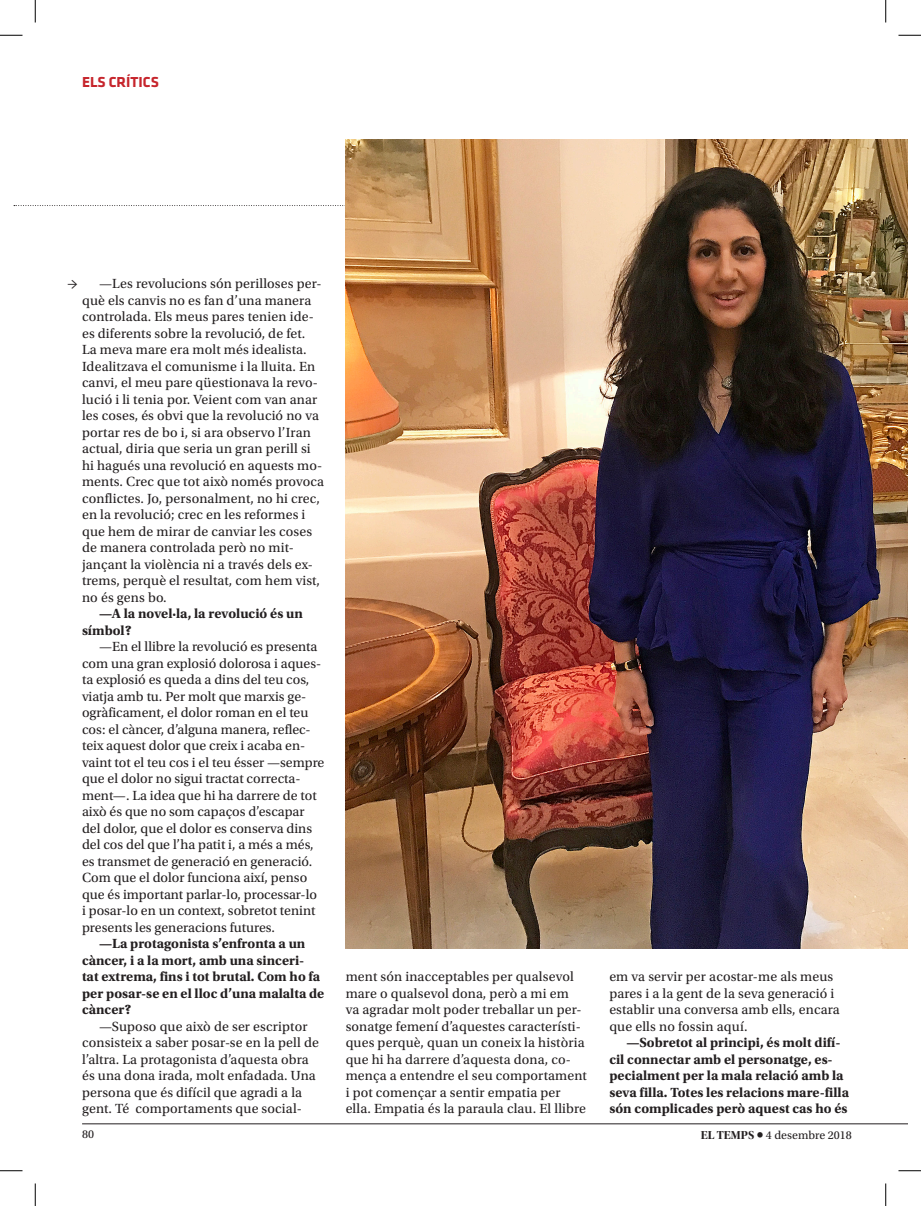
<style>
.page{position:relative;width:921px;height:1206px;background:#fff}
.page>*{position:absolute;margin:0;border:0;box-sizing:border-box;transform-origin:0 0}
.t1{font:700 15px "Klavika";color:#c6252c}
.t2{font:13.95px/16.5px "Utopia Std";letter-spacing:.01em;color:#231f20}
.t3{font:700 13.95px/16.5px "Utopia Std";color:#231f20}
.t4{font:12px "Utopia Std";color:#231f20}
.s1{font-family:"Utopia Std Bold Disp"}
.s2{font-size:18px}
</style>
<div class="page">
<hr style="left:82px;top:1123px;width:825px;height:1px;background:#231f20">
<svg style="left:14px;top:205px;width:332px;height:1px"></svg>
<img style="left:346px;top:140px;width:561px;height:808px">
<svg style="left:0;top:35px;width:22px;height:1px"></svg>
<svg style="left:898px;top:35px;width:23px;height:1px"></svg>
<svg style="left:0;top:1170px;width:22px;height:1px"></svg>
<svg style="left:898px;top:1170px;width:23px;height:1px"></svg>
<svg style="left:35px;top:0;width:1px;height:22px"></svg>
<svg style="left:35px;top:1183px;width:1px;height:23px"></svg>
<svg style="left:885px;top:0;width:1px;height:22px"></svg>
<svg style="left:885px;top:1183px;width:1px;height:23px"></svg>
<p class="t1" style="left:82px;top:71px;width:78px">ELS CRÍTICS</p>
<p class="t2" style="left:82px;top:276px;width:243px;text-indent:17px">—Les revolucions són perilloses per&shy;què els canvis no es fan d’una manera controlada. Els meus pares tenien ide&shy;es diferents sobre la revolució, de fet.<br>La meva mare era molt més idealista.<br>Idealitzava el comunisme i la lluita. En canvi, el meu pare qüestionava la revo&shy;lució i li tenia por. Veient com van anar les coses, és obvi que la revolució no va portar res de bo i, si ara observo l’Iran actual, diria que seria un gran perill si hi hagués una revolució en aquests mo&shy;ments. Crec que tot això només provoca conflictes. Jo, personalment, no hi crec, en la revolució; crec en les reformes i que hem de mirar de canviar les coses de manera controlada però no mit&shy;jançant la violència ni a través dels ex&shy;trems, perquè el resultat, com hem vist, no és gens bo.</p>
<p class="t3" style="left:82px;top:605px;width:222px;text-indent:17px">—A la novel·la, la revolució és un símbol?</p>
<p class="t2" style="left:82px;top:639px;width:244px;text-indent:17px">—En el llibre la revolució es presenta com una gran explosió dolorosa i aques&shy;ta explosió es queda a dins del teu cos, viatja amb tu. Per molt que marxis ge&shy;ogràficament, el dolor roman en el teu cos: el càncer, d’alguna manera, reflec&shy;teix aquest dolor que creix i acaba en&shy;vaint tot el teu cos i el teu ésser —sempre que el dolor no sigui tractat correcta&shy;ment—. La idea que hi ha darrere de tot això és que no som capaços d’escapar del dolor, que el dolor es conserva dins del cos del que l’ha patit i, a més a més, es transmet de generació en generació.<br>Com que el dolor funciona així, penso que és important parlar-lo, processar-lo<br>i posar-lo en un context, sobretot tenint presents les generacions futures.</p>
<p class="t3" style="left:82px;top:935px;width:244px;text-indent:17px">—La protagonista s’enfronta a un càncer, i a la mort, amb una sinceri&shy;tat extrema, fins i tot brutal. Com ho fa per posar-se en el lloc d’una malalta de càncer?</p>
<p class="t2" style="left:82px;top:1018px;width:238px;text-indent:17px">—Suposo que això de ser escriptor consisteix a saber posar-se en la pell de l’altra. La protagonista d’aquesta obra és una dona irada, molt enfadada. Una persona que és difícil que agradi a la gent. Té comportaments que social-</p>
<p class="t2" style="left:68px;top:276px;width:12px">→</p>
<p class="t2" style="left:346px;top:969px;width:243px">ment són inacceptables per qualsevol mare o qualsevol dona, però a mi em<br>va agradar molt poder treballar un per&shy;sonatge femení d’aquestes característi&shy;ques perquè, quan un coneix la història que hi ha darrere d’aquesta dona, co&shy;mença a entendre el seu comportament i pot començar a sentir empatia per ella. Empatia és la paraula clau. El llibre</p>
<p class="t2" style="left:609px;top:969px;width:232px">em va servir per acostar-me als meus pares i a la gent de la seva generació i establir una conversa amb ells, encara que ells no fossin aquí.</p>
<p class="t3" style="left:609px;top:1034px;width:241px;text-indent:17px">—Sobretot al principi, és molt difí&shy;cil connectar amb el personatge, es&shy;pecialment per la mala relació amb la seva filla. Totes les relacions mare-filla són complicades però aquest cas ho és</p>
<p class="t4" style="left:82px;top:1128px;width:13px">80</p>
<p class="t4" style="left:701px;top:1128px;width:152px"><span class="s1">EL TEMPS</span> <span class="s2">•</span> 4 desembre 2018</p>
</div>
